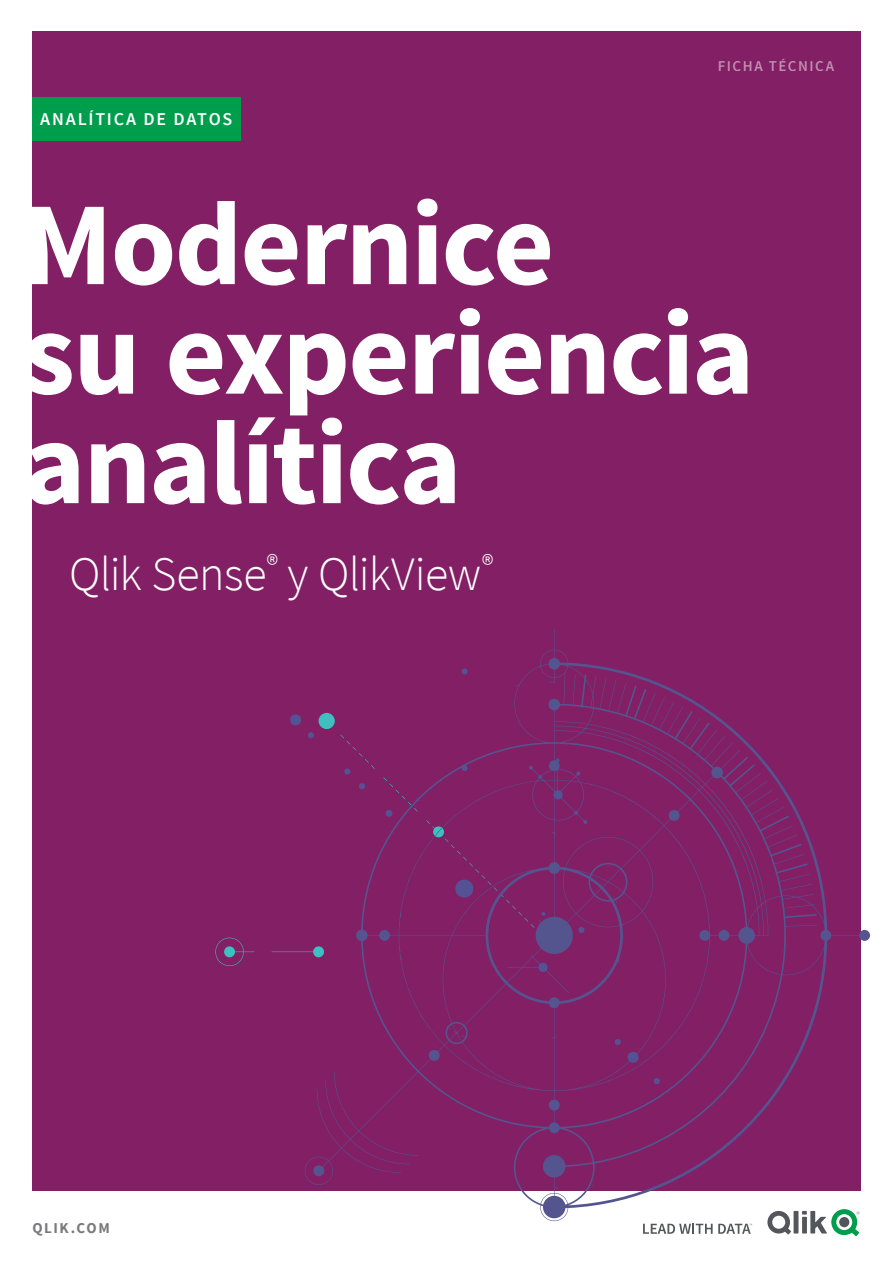
<style>
.page{position:relative;width:893px;height:1263px;background:#fff}
.page>*{position:absolute;margin:0;border:0;box-sizing:border-box;transform-origin:0 0}
.t1{font:700 118.5px/109.5px "Source Sans Pro";letter-spacing:-.02em;color:#fff}
.t2{font:300 48px "Source Sans Pro";letter-spacing:-.01em;color:#fff}
.t3{font:600 18px "Source Sans Pro";letter-spacing:.095em;color:#fff}
.t4{font:600 15px "Source Sans Pro";letter-spacing:.1em;color:#fff}
.DATE{font:700 15px "Source Sans Pro";letter-spacing:.105em;color:#7a797d}
</style>
<div class="page">
<div style="left:32px;top:32px;width:828px;height:1159px;background:#831f64"></div>
<svg style="left:290px;top:714px;width:11px;height:12px"></svg>
<svg style="left:272px;top:951px;width:31px;height:2px"></svg>
<svg style="left:215px;top:938px;width:39px;height:28px"></svg>
<svg style="left:303px;top:629px;width:567px;height:593px"></svg>
<svg style="left:767px;top:1209px;width:92px;height:27px"></svg>
<svg style="left:643px;top:1224px;width:109px;height:10px"></svg>
<div style="left:32px;top:97px;width:209px;height:43px;background:#009d4c"></div>
<p class="t3" style="left:40px;top:107px;width:193px">ANALÍTICA DE DATOS</p>
<p class="t4" style="left:718px;top:56px;width:118px">FICHA TÉCNICA</p>
<p class="t1" style="left:22px;top:194px;width:734px">Modernice<br>su experiencia analítica</p>
<p class="t2" style="left:69px;top:544px;width:426px">Qlik Sense<sup>®</sup> y QlikView<sup>®</sup></p>
<p class="DATE" style="left:32px;top:1218px;width:79px">QLIK.COM</p>
</div>
